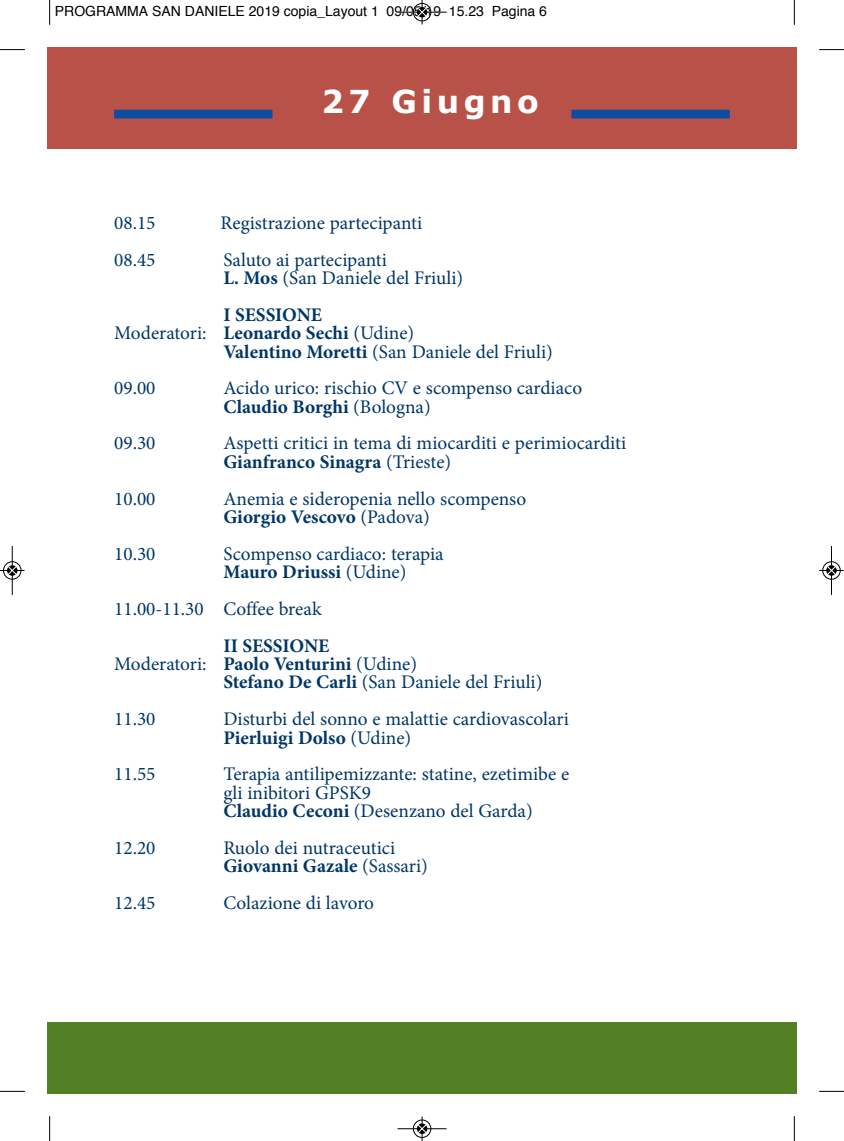
<style>
.page{position:relative;width:844px;height:1141px;background:#fff}
.page>*{position:absolute;margin:0;border:0;box-sizing:border-box;transform-origin:0 0}
.t1{font:700 31.5px "Verdana";letter-spacing:.14em;color:#fff}
.t2{font:19.25px/18.4px "Minion Pro";color:#003667}
.t3{font:700 19.25px "Minion Pro";letter-spacing:-.01em;color:#003667}
.t4{font:14px "Helvetica";color:#000}
.s1{font-weight:700}
</style>
<div class="page">
<div style="left:47px;top:47px;width:749px;height:102px;background:#b85147"></div>
<div style="left:47px;top:1022px;width:749px;height:72px;background:#548025"></div>
<div style="left:114px;top:110px;width:158px;height:8px;background:#0d4da1"></div>
<div style="left:571px;top:110px;width:158px;height:8px;background:#0d4da1"></div>
<svg style="left:49px;top:0;width:1px;height:25px"></svg>
<svg style="left:0;top:49px;width:25px;height:1px"></svg>
<svg style="left:793px;top:0;width:1px;height:25px"></svg>
<svg style="left:819px;top:49px;width:24px;height:1px"></svg>
<svg style="left:49px;top:1116px;width:1px;height:25px"></svg>
<svg style="left:0;top:1091px;width:25px;height:1px"></svg>
<svg style="left:793px;top:1116px;width:1px;height:25px"></svg>
<svg style="left:819px;top:1091px;width:24px;height:1px"></svg>
<div style="left:412px;top:3px;width:19px;height:19px;border:1px solid #fff;border-radius:50%"></div>
<hr style="left:397px;top:12px;width:49px;height:1px;background:#000">
<div style="left:413px;top:3px;width:18px;height:18px;border:1px solid #000;border-radius:50%"></div>
<svg style="left:417px;top:0;width:9px;height:24px"></svg>
<div style="left:412px;top:1119px;width:19px;height:19px;border:1px solid #fff;border-radius:50%"></div>
<hr style="left:397px;top:1128px;width:49px;height:1px;background:#000">
<div style="left:413px;top:1120px;width:18px;height:18px;border:1px solid #000;border-radius:50%"></div>
<svg style="left:417px;top:1116px;width:9px;height:25px"></svg>
<div style="left:3px;top:561px;width:19px;height:19px;border:1px solid #fff;border-radius:50%"></div>
<hr style="left:12px;top:546px;width:1px;height:49px;background:#000">
<div style="left:3px;top:561px;width:18px;height:18px;border:1px solid #000;border-radius:50%"></div>
<svg style="left:0;top:566px;width:24px;height:9px"></svg>
<div style="left:821px;top:561px;width:19px;height:19px;border:1px solid #fff;border-radius:50%"></div>
<hr style="left:831px;top:546px;width:1px;height:49px;background:#000">
<div style="left:822px;top:561px;width:18px;height:18px;border:1px solid #000;border-radius:50%"></div>
<svg style="left:819px;top:566px;width:24px;height:9px"></svg>
<p class="t4" style="left:55px;top:5px;width:493px">PROGRAMMA SAN DANIELE 2019 copia_Layout 1 09/05/19 15.23 Pagina 6</p>
<h1 class="t1" style="left:321px;top:82px;width:219px">27 Giugno</h1>
<p class="t2" style="left:114px;top:215px;width:43px">08.15</p>
<p class="t2" style="left:220px;top:215px;width:203px">Registrazione partecipanti</p>
<p class="t2" style="left:114px;top:252px;width:43px">08.45</p>
<p class="t2" style="left:223px;top:252px;width:241px">Saluto ai partecipanti<br><span class="s1">L. Mos</span> (San Daniele del Friuli)</p>
<p class="t3" style="left:223px;top:307px;width:100px">I SESSIONE</p>
<p class="t2" style="left:114px;top:326px;width:301px">Moderatori: <span class="s1">Leonardo Sechi</span> (Udine)</p>
<p class="t2" style="left:223px;top:344px;width:331px"><span class="s1">Valentino Moretti</span> (San Daniele del Friuli)</p>
<p class="t2" style="left:114px;top:381px;width:43px">09.00</p>
<p class="t2" style="left:223px;top:381px;width:360px">Acido urico: rischio CV e scompenso cardiaco<br><span class="s1">Claudio Borghi</span> (Bologna)</p>
<p class="t2" style="left:114px;top:436px;width:43px">09.30</p>
<p class="t2" style="left:223px;top:436px;width:404px">Aspetti critici in tema di miocarditi e perimiocarditi<br><span class="s1">Gianfranco Sinagra</span> (Trieste)</p>
<p class="t2" style="left:114px;top:491px;width:43px">10.00</p>
<p class="t2" style="left:223px;top:491px;width:304px">Anemia e sideropenia nello scompenso<br><span class="s1">Giorgio Vescovo</span> (Padova)</p>
<p class="t2" style="left:114px;top:546px;width:43px">10.30</p>
<p class="t2" style="left:223px;top:546px;width:222px">Scompenso cardiaco: terapia<br><span class="s1">Mauro Driussi</span> (Udine)</p>
<p class="t2" style="left:114px;top:601px;width:209px">11.00-11.30 Coffee break</p>
<p class="t3" style="left:223px;top:638px;width:107px">II SESSIONE</p>
<p class="t2" style="left:114px;top:656px;width:304px">Moderatori: <span class="s1">Paolo Venturini</span> (Udine)</p>
<p class="t2" style="left:223px;top:675px;width:320px"><span class="s1">Stefano De Carli</span> (San Daniele del Friuli)</p>
<p class="t2" style="left:114px;top:711px;width:43px">11.30</p>
<p class="t2" style="left:223px;top:711px;width:347px">Disturbi del sonno e malattie cardiovascolari<br><span class="s1">Pierluigi Dolso</span> (Udine)</p>
<p class="t2" style="left:114px;top:767px;width:43px">11.55</p>
<p class="t2" style="left:223px;top:767px;width:347px">Terapia antilipemizzante: statine, ezetimibe e gli inibitori GPSK9<br><span class="s1">Claudio Ceconi</span> (Desenzano del Garda)</p>
<p class="t2" style="left:114px;top:840px;width:43px">12.20</p>
<p class="t2" style="left:223px;top:840px;width:206px">Ruolo dei nutraceutici<br><span class="s1">Giovanni Gazale</span> (Sassari)</p>
<p class="t2" style="left:114px;top:895px;width:43px">12.45</p>
<p class="t2" style="left:223px;top:895px;width:152px">Colazione di lavoro</p>
</div>
